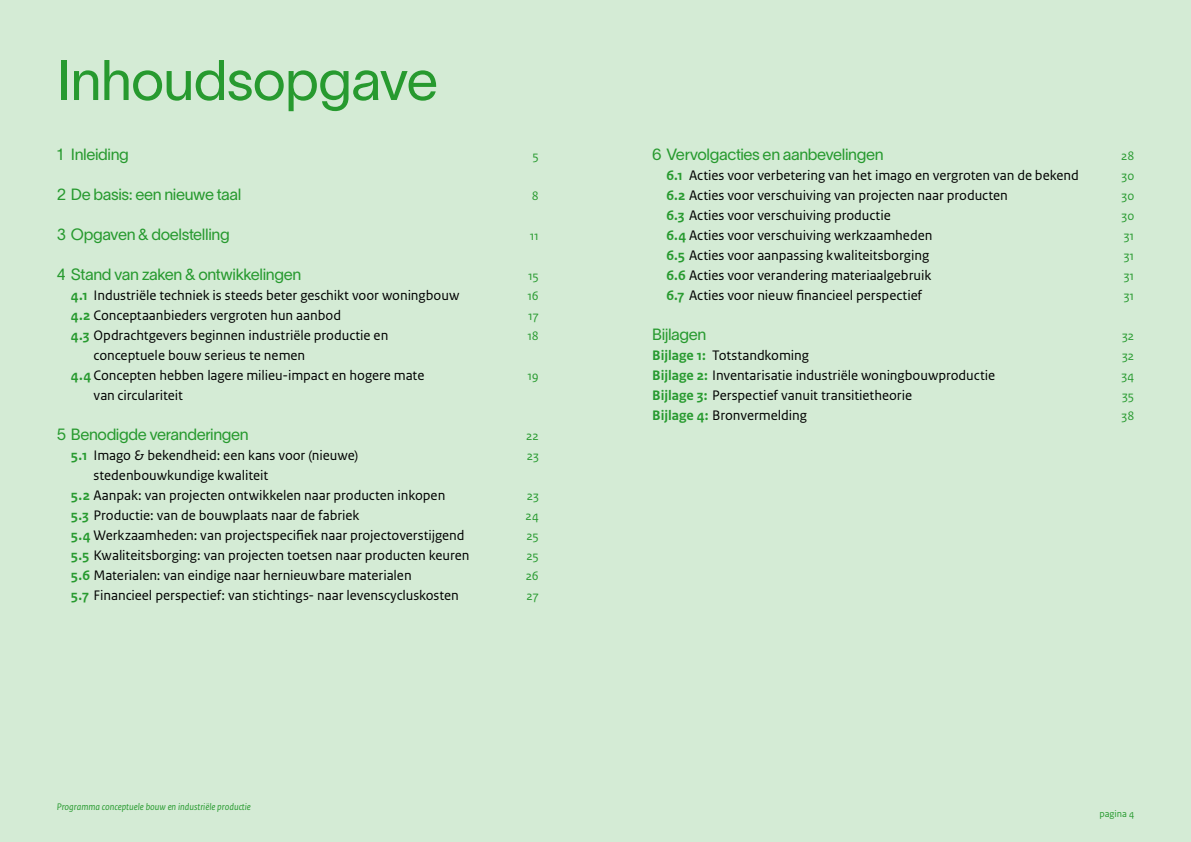
<style>
.page{position:relative;width:1191px;height:842px;background:#d4ebd5}
.page>*{position:absolute;margin:0;border:0;box-sizing:border-box;transform-origin:0 0}
.t1{font:56px "Lausanne 300";letter-spacing:-.015em;color:#279a2f}
.t2{font:16px "Lausanne 300";letter-spacing:-.025em;color:#279a2f}
.t3{font:14.5px/20px "Rijksoverheid Sans Text";letter-spacing:-.005em;color:#000}
.t4{font:13px "Rijksoverheid Sans Text";letter-spacing:-.005em;color:#279a2f}
.t5{font:italic 10px "Rijksoverheid Sans Text";color:#279a2f}
.t6{font:10px "Rijksoverheid Sans Text";color:#279a2f}
.s1{font-weight:700;color:#279a2f}
</style>
<div class="page">
<h1 class="t1" style="left:57px;top:45px;width:383px">Inhoudsopgave</h1>
<p class="t2" style="left:57px;top:144px;width:74px">1 Inleiding</p>
<p class="t4" style="left:532px;top:148px;width:8px">5</p>
<p class="t2" style="left:57px;top:184px;width:186px">2 De basis: een nieuwe taal</p>
<p class="t4" style="left:532px;top:188px;width:8px">8</p>
<p class="t2" style="left:57px;top:224px;width:174px">3 Opgaven &amp; doelstelling</p>
<p class="t4" style="left:529px;top:228px;width:11px">11</p>
<p class="t2" style="left:57px;top:264px;width:246px">4 Stand van zaken &amp; ontwikkelingen</p>
<p class="t4" style="left:528px;top:268px;width:12px">15</p>
<p class="t3" style="left:71px;top:285px;width:390px"><span class="s1">4.1</span> Industriële techniek is steeds beter geschikt voor woningbouw</p>
<p class="t4" style="left:527px;top:288px;width:13px">16</p>
<p class="t3" style="left:71px;top:305px;width:272px"><span class="s1">4.2</span> Conceptaanbieders vergroten hun aanbod</p>
<p class="t4" style="left:528px;top:308px;width:12px">17</p>
<p class="t3" style="left:71px;top:325px;width:319px"><span class="s1">4.3</span> Opdrachtgevers beginnen industriële productie en</p>
<p class="t4" style="left:527px;top:328px;width:13px">18</p>
<p class="t3" style="left:71px;top:345px;width:355px;text-indent:23px">conceptuele bouw serieus te nemen<br><span class="s1">4.4</span> Concepten hebben lagere milieu-impact en hogere mate</p>
<p class="t4" style="left:527px;top:368px;width:13px">19</p>
<p class="t3" style="left:94px;top:385px;width:91px">van circulariteit</p>
<p class="t2" style="left:57px;top:424px;width:194px">5 Benodigde veranderingen</p>
<p class="t4" style="left:526px;top:428px;width:14px">22</p>
<p class="t3" style="left:71px;top:445px;width:289px"><span class="s1">5.1</span> Imago &amp; bekendheid: een kans voor (nieuwe)</p>
<p class="t4" style="left:527px;top:448px;width:13px">23</p>
<p class="t3" style="left:71px;top:465px;width:376px;text-indent:23px">stedenbouwkundige kwaliteit<br><span class="s1">5.2</span> Aanpak: van projecten ontwikkelen naar producten inkopen</p>
<p class="t4" style="left:527px;top:488px;width:13px">23</p>
<p class="t3" style="left:71px;top:505px;width:290px"><span class="s1">5.3</span> Productie: van de bouwplaats naar de fabriek</p>
<p class="t4" style="left:525px;top:508px;width:15px">24</p>
<p class="t3" style="left:71px;top:525px;width:395px"><span class="s1">5.4</span> Werkzaamheden: van projectspecifiek naar projectoverstijgend</p>
<p class="t4" style="left:526px;top:528px;width:14px">25</p>
<p class="t3" style="left:71px;top:545px;width:400px"><span class="s1">5.5</span> Kwaliteitsborging: van projecten toetsen naar producten keuren</p>
<p class="t4" style="left:526px;top:548px;width:14px">25</p>
<p class="t3" style="left:71px;top:565px;width:342px"><span class="s1">5.6</span> Materialen: van eindige naar hernieuwbare materialen</p>
<p class="t4" style="left:526px;top:568px;width:14px">26</p>
<p class="t3" style="left:71px;top:585px;width:389px"><span class="s1">5.7</span> Financieel perspectief: van stichtings- naar levenscycluskosten</p>
<p class="t4" style="left:526px;top:588px;width:14px">27</p>
<p class="t5" style="left:57px;top:801px;width:196px">Programma conceptuele bouw en industriële productie</p>
<p class="t2" style="left:652px;top:144px;width:233px">6 Vervolgacties en aanbevelingen</p>
<p class="t4" style="left:1121px;top:148px;width:15px">28</p>
<p class="t3" style="left:666px;top:165px;width:414px"><span class="s1">6.1</span> Acties voor verbetering van het imago en vergroten van de bekend</p>
<p class="t4" style="left:1121px;top:168px;width:14px">30</p>
<p class="t3" style="left:666px;top:185px;width:343px"><span class="s1">6.2</span> Acties voor verschuiving van projecten naar producten</p>
<p class="t4" style="left:1121px;top:188px;width:14px">30</p>
<p class="t3" style="left:666px;top:205px;width:226px"><span class="s1">6.3</span> Acties voor verschuiving productie</p>
<p class="t4" style="left:1121px;top:208px;width:14px">30</p>
<p class="t3" style="left:666px;top:225px;width:267px"><span class="s1">6.4</span> Acties voor verschuiving werkzaamheden</p>
<p class="t4" style="left:1123px;top:228px;width:12px">31</p>
<p class="t3" style="left:666px;top:245px;width:264px"><span class="s1">6.5</span> Acties voor aanpassing kwaliteitsborging</p>
<p class="t4" style="left:1123px;top:248px;width:12px">31</p>
<p class="t3" style="left:666px;top:265px;width:266px"><span class="s1">6.6</span> Acties voor verandering materiaalgebruik</p>
<p class="t4" style="left:1123px;top:268px;width:12px">31</p>
<p class="t3" style="left:666px;top:285px;width:257px"><span class="s1">6.7</span> Acties voor nieuw financieel perspectief</p>
<p class="t4" style="left:1123px;top:288px;width:12px">31</p>
<p class="t2" style="left:652px;top:324px;width:56px">Bijlagen</p>
<p class="t4" style="left:1122px;top:328px;width:14px">32</p>
<p class="t3" style="left:652px;top:345px;width:158px"><span class="s1">Bijlage 1:</span> Totstandkoming</p>
<p class="t4" style="left:1122px;top:348px;width:14px">32</p>
<p class="t3" style="left:652px;top:365px;width:344px"><span class="s1">Bijlage 2:</span> Inventarisatie industriële woningbouwproductie</p>
<p class="t4" style="left:1121px;top:368px;width:14px">34</p>
<p class="t3" style="left:652px;top:385px;width:261px"><span class="s1">Bijlage 3:</span> Perspectief vanuit transitietheorie</p>
<p class="t4" style="left:1122px;top:388px;width:13px">35</p>
<p class="t3" style="left:652px;top:405px;width:156px"><span class="s1">Bijlage 4:</span> Bronvermelding</p>
<p class="t4" style="left:1121px;top:408px;width:14px">38</p>
<p class="t6" style="left:1099px;top:808px;width:36px">pagina 4</p>
</div>
